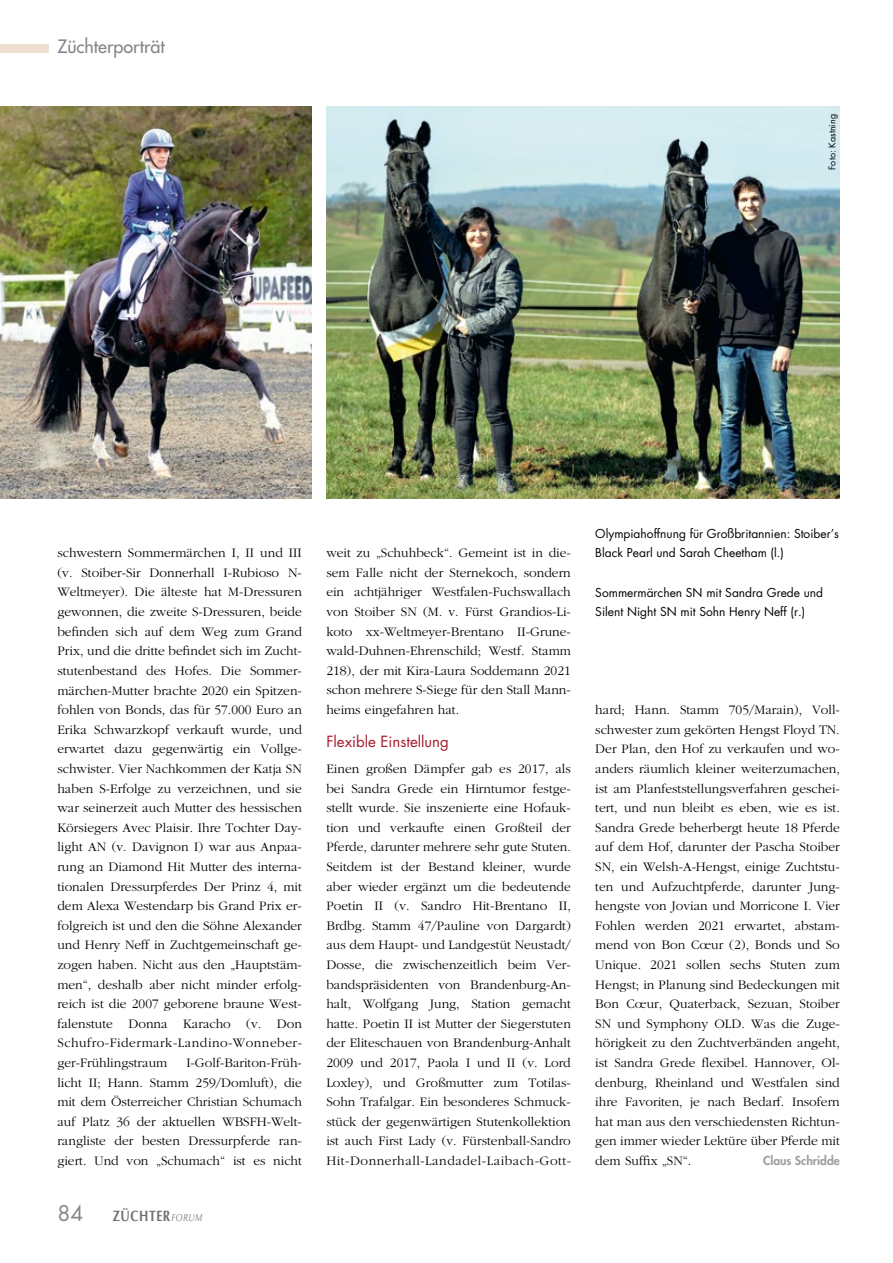
<style>
.page{position:relative;width:893px;height:1263px;background:#fff}
.page>*{position:absolute;margin:0;border:0;box-sizing:border-box;transform-origin:0 0}
.t1{font:21px "Futura Std";color:#878787}
.t2{font:500 18px "Futura Std";color:#878787}
.t3{font:15px "Futura Std";color:#a91a2d}
.t4{font:700 15px "Optima LT Std";letter-spacing:.05em;color:#706f6f;scale:.8 1}
.t5{font:300 13.5px/19.6px "ITC Garamond Std";color:#000;text-align:justify}
.t6{font:12px/19.6px "Futura Std";color:#000}
.t7{font:800 12px "Futura Std";color:#9d9d9c}
.t8{font:9px "Futura Std";color:#000}
.s1{font-weight:400;font-style:italic;font-size:10.2px}
</style>
<div class="page">
<div style="left:0;top:45px;width:49px;height:8px;background:#ede0d0"></div>
<img style="left:326px;top:106px;width:514px;height:392px">
<img style="left:0;top:106px;width:311px;height:392px">
<h2 class="t2" style="left:57px;top:35px;width:109px">Züchterporträt</h2>
<p class="t8" style="left:826px;top:170px;width:57px;rotate:-90deg">Foto: Kastning</p>
<p class="t5" style="left:57px;top:543px;width:246px">schwestern Sommermärchen I, II und III (v. Stoiber-Sir Donnerhall I-Rubioso N-Weltmeyer). Die älteste hat M-Dressuren gewonnen, die zweite S-Dressuren, beide befinden sich auf dem Weg zum Grand Prix, und die dritte befindet sich im Zucht&shy;stutenbestand des Hofes. Die Sommer&shy;märchen-Mutter brachte 2020 ein Spitzen&shy;fohlen von Bonds, das für 57.000 Euro an Erika Schwarzkopf verkauft wurde, und erwartet dazu gegenwärtig ein Vollge&shy;schwister. Vier Nachkommen der Katja SN haben S-Erfolge zu verzeichnen, und sie war seinerzeit auch Mutter des hessischen Körsiegers Avec Plaisir. Ihre Tochter Day&shy;light AN (v. Davignon I) war aus Anpaa&shy;rung an Diamond Hit Mutter des interna&shy;tionalen Dressurpferdes Der Prinz 4, mit dem Alexa Westendarp bis Grand Prix er&shy;folgreich ist und den die Söhne Alexander und Henry Neff in Zuchtgemeinschaft ge&shy;zogen haben. Nicht aus den „Hauptstäm&shy;men“, deshalb aber nicht minder erfolg&shy;reich ist die 2007 geborene braune West&shy;falenstute Donna Karacho (v. Don Schufro-Fidermark-Landino-Wonneber&shy;ger-Frühlingstraum</p>
<p class="t5" style="left:57px;top:1053px;width:246px;text-indent:129px">I-Golf-Bariton-Früh&shy;licht II; Hann. Stamm 259/Domluft), die mit dem Österreicher Christian Schumach auf Platz 36 der aktuellen WBSFH-Welt&shy;rangliste der besten Dressurpferde ran&shy;giert. Und von „Schumach“ ist es nicht</p>
<h1 class="t1" style="left:57px;top:1200px;width:27px">84</h1>
<p class="t4" style="left:113px;top:1207px;width:114px">ZÜCHTER<span class="s1">FORUM</span></p>
<p class="t5" style="left:326px;top:543px;width:246px">weit zu „Schuhbeck“. Gemeint ist in die&shy;sem Falle nicht der Sternekoch, sondern ein achtjähriger Westfalen-Fuchswallach von Stoiber SN (M. v. Fürst Grandios-Li&shy;koto xx-Weltmeyer-Brentano II-Grune&shy;wald-Duhnen-Ehrenschild; Westf. Stamm 218), der mit Kira-Laura Soddemann 2021 schon mehrere S-Siege für den Stall Mann&shy;heims eingefahren hat.</p>
<p class="t3" style="left:326px;top:732px;width:124px">Flexible Einstellung</p>
<p class="t5" style="left:326px;top:759px;width:246px">Einen großen Dämpfer gab es 2017, als bei Sandra Grede ein Hirntumor festge&shy;stellt wurde. Sie inszenierte eine Hofauk&shy;tion und verkaufte einen Großteil der Pferde, darunter mehrere sehr gute Stuten.<br>Seitdem ist der Bestand kleiner, wurde aber wieder ergänzt um die bedeutende Poetin II (v. Sandro Hit-Brentano II, Brdbg. Stamm 47/Pauline von Dargardt) aus dem Haupt- und Landgestüt Neustadt/ Dosse, die zwischenzeitlich beim Ver&shy;bandspräsidenten von Brandenburg-An&shy;halt, Wolfgang Jung, Station gemacht hatte. Poetin II ist Mutter der Siegerstuten der Eliteschauen von Brandenburg-Anhalt 2009 und 2017, Paola I und II (v. Lord Loxley), und Großmutter zum Totilas-Sohn Trafalgar. Ein besonderes Schmuck&shy;stück der gegenwärtigen Stutenkollektion ist auch First Lady (v. Fürstenball-Sandro Hit-Donnerhall-Landadel-Laibach-Gott-</p>
<p class="t6" style="left:595px;top:524px;width:245px">Olympiahoffnung für Großbritannien: Stoiber’s<br>Black Pearl und Sarah Cheetham (l.)</p>
<p class="t6" style="left:595px;top:582px;width:229px">Sommermärchen SN mit Sandra Grede und<br>Silent Night SN mit Sohn Henry Neff (r.)</p>
<p class="t5" style="left:595px;top:700px;width:246px">hard; Hann. Stamm 705/Marain), Voll&shy;schwester zum gekörten Hengst Floyd TN.<br>Der Plan, den Hof zu verkaufen und wo&shy;anders räumlich kleiner weiterzumachen, ist am Planfeststellungsverfahren geschei&shy;tert, und nun bleibt es eben, wie es ist.<br>Sandra Grede beherbergt heute 18 Pferde auf dem Hof, darunter der Pascha Stoiber SN, ein Welsh-A-Hengst, einige Zuchtstu&shy;ten und Aufzuchtpferde, darunter Jung&shy;hengste von Jovian und Morricone I. Vier Fohlen werden 2021 erwartet, abstam&shy;mend von Bon Cœur (2), Bonds und So Unique. 2021 sollen sechs Stuten zum Hengst; in Planung sind Bedeckungen mit Bon Cœur, Quaterback, Sezuan, Stoiber SN und Symphony OLD. Was die Zuge&shy;hörigkeit zu den Zuchtverbänden angeht, ist Sandra Grede flexibel. Hannover, Ol&shy;denburg, Rheinland und Westfalen sind ihre Favoriten, je nach Bedarf. Insofern hat man aus den verschiedensten Richtun&shy;gen immer wieder Lektüre über Pferde mit dem Suffix „SN“.</p>
<p class="t7" style="left:763px;top:1153px;width:78px">Claus Schridde</p>
</div>
